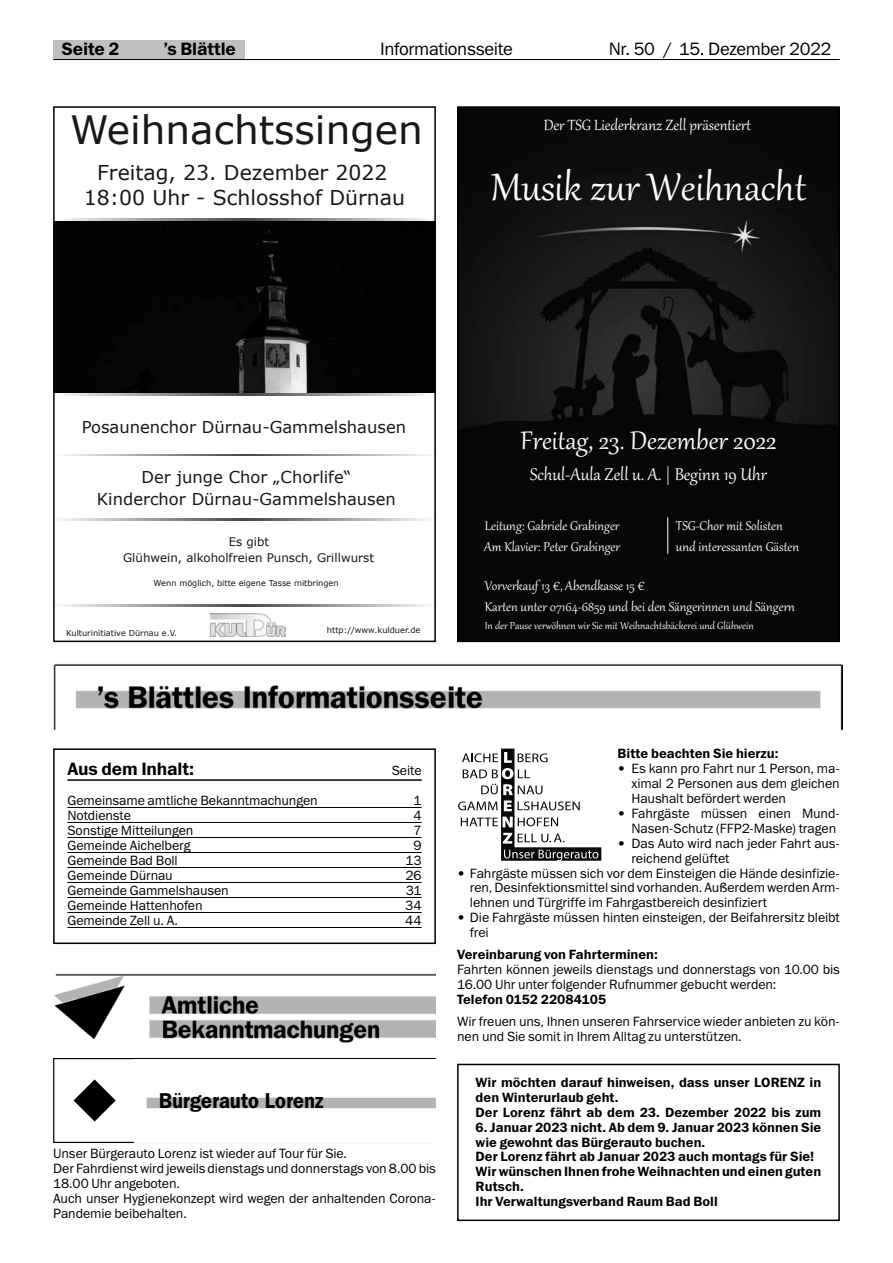
<style>
.page{position:relative;width:893px;height:1263px;background:#fff}
.page>*{position:absolute;margin:0;border:0;box-sizing:border-box;transform-origin:0 0}
.t1{font:46.95px "Gabriola";color:#fff}
.t2{font:39.15px "Verdana";color:#181818}
.t3{font:31.35px "Gabriola";color:#fff}
.t4{font:21px "Fra Dem OV CEZHFN";letter-spacing:.03em;color:#000;scale:.93 1}
.t5{font:20.85px "Gabriola";color:#fff}
.t6{font:20.4px/25px "Verdana";color:#181818;text-align:center}
.t7{font:18.3px "Gabriola";color:#fff}
.t8{font:18px "Franklin Gothic Book ITC";letter-spacing:-.02em;color:#000}
.t9{font:18px "Franklin Gothic Demi ITC";letter-spacing:-.01em;color:#000}
.t10{font:16.35px/21.8px "Verdana";color:#181818;text-align:center}
.t11{font:15.6px/21.3px "Gabriola";color:#fff}
.t12{font:13.5px/15px "Franklin Gothic Book ITC";letter-spacing:-.005em;color:#000}
.t13{font:13.5px/14.9px "Franklin Gothic Demi ITC";color:#000}
.t14{font:12.3px "Gabriola";color:#fff}
.t15{font:11.85px/16.4px "Verdana";color:#181818;text-align:center}
.t16{font:8.25px "Verdana";color:#181818}
</style>
<div class="page">
<div style="left:53px;top:40px;width:191px;height:20px;background:#c0c0c0"></div>
<hr style="left:53px;top:59px;width:787px;height:1px;background:#000">
<hr style="left:67px;top:779px;width:355px;height:2px;background:#000">
<hr style="left:67px;top:807px;width:355px;height:1px;background:#000">
<hr style="left:67px;top:822px;width:355px;height:1px;background:#000">
<hr style="left:67px;top:837px;width:355px;height:1px;background:#000">
<hr style="left:67px;top:852px;width:355px;height:1px;background:#000">
<hr style="left:67px;top:867px;width:355px;height:1px;background:#000">
<hr style="left:67px;top:882px;width:355px;height:1px;background:#000">
<hr style="left:67px;top:897px;width:355px;height:1px;background:#000">
<hr style="left:67px;top:912px;width:355px;height:1px;background:#000">
<hr style="left:67px;top:927px;width:355px;height:1px;background:#000">
<div style="left:53px;top:748px;width:383px;height:196px;border:2px solid #000"></div>
<img style="left:54px;top:974px;width:382px;height:69px">
<div style="left:53px;top:1058px;width:383px;height:85px;border:1px solid #000"></div>
<div style="left:134px;top:1059px;width:302px;height:84px;background:#fff"></div>
<div style="left:147px;top:1098px;width:289px;height:10px;background:#b3b3b3"></div>
<svg style="left:74px;top:1079px;width:42px;height:42px"></svg>
<div style="left:457px;top:1064px;width:383px;height:157px;border:2px solid #000"></div>
<img style="left:53px;top:664px;width:790px;height:66px">
<img style="left:209px;top:613px;width:76px;height:23px">
<img style="left:56px;top:220px;width:377px;height:174px">
<svg style="left:244px;top:454px;width:184px;height:2px"></svg>
<svg style="left:62px;top:454px;width:182px;height:2px"></svg>
<svg style="left:244px;top:519px;width:183px;height:1px"></svg>
<svg style="left:61px;top:519px;width:183px;height:1px"></svg>
<svg style="left:244px;top:605px;width:184px;height:1px"></svg>
<svg style="left:62px;top:605px;width:182px;height:1px"></svg>
<svg style="left:244px;top:394px;width:184px;height:1px"></svg>
<svg style="left:62px;top:394px;width:182px;height:1px"></svg>
<svg style="left:244px;top:219px;width:184px;height:1px"></svg>
<svg style="left:62px;top:219px;width:182px;height:1px"></svg>
<div style="left:53px;top:106px;width:383px;height:536px;border:2px solid #000"></div>
<img style="left:460px;top:109px;width:377px;height:530px">
<hr style="left:667px;top:518px;width:1px;height:35px;background:#fff">
<div style="left:457px;top:106px;width:383px;height:536px;border:2px solid #000"></div>
<svg style="left:458px;top:748px;width:143px;height:113px"></svg>
<h3 class="t9" style="left:62px;top:38px;width:59px">Seite 2</h3>
<h3 class="t9" style="left:163px;top:38px;width:74px">’s Blättle</h3>
<h3 class="t8" style="left:609px;top:37px;width:224px">Nr. 50 / 15. Dezember 2022</h3>
<h3 class="t8" style="left:380px;top:37px;width:134px">Informationsseite</h3>
<h2 class="t2" style="left:70px;top:103px;width:354px">Weihnachtssingen</h2>
<h3 class="t6" style="left:84px;top:160px;width:323px">Freitag, 23. Dezember 2022<br>18:00 Uhr - Schlosshof Dürnau</h3>
<h3 class="t7" style="left:544px;top:113px;width:209px">Der TSG Liederkranz Zell präsentiert</h3>
<h1 class="t1" style="left:491px;top:156px;width:316px">Musik zur Weihnacht</h1>
<p class="t10" style="left:82px;top:416px;width:326px">Posaunenchor Dürnau-Gammelshausen</p>
<p class="t10" style="left:97px;top:466px;width:300px">Der junge Chor „Chorlife“<br>Kinderchor Dürnau-Gammelshausen</p>
<p class="t15" style="left:123px;top:533px;width:252px">Es gibt<br>Glühwein, alkoholfreien Punsch, Grillwurst</p>
<p class="t16" style="left:154px;top:578px;width:187px">Wenn möglich, bitte eigene Tasse mitbringen</p>
<p class="t16" style="left:66px;top:627px;width:113px">Kulturinitiative Dürnau e.V.</p>
<p class="t16" style="left:327px;top:625px;width:95px">http://www.kulduer.de</p>
<h3 class="t3" style="left:521px;top:420px;width:257px">Freitag, 23. Dezember 2022</h3>
<h3 class="t5" style="left:530px;top:461px;width:238px">Schul-Aula Zell u. A. | Beginn 19 Uhr</h3>
<p class="t11" style="left:484px;top:514px;width:137px">Leitung: Gabriele Grabinger<br>Am Klavier: Peter Grabinger</p>
<p class="t11" style="left:676px;top:514px;width:125px">TSG-Chor mit Solisten und interessanten Gästen</p>
<p class="t11" style="left:485px;top:574px;width:312px">Vorverkauf 13 €, Abendkasse 15 €<br>Karten unter 07164-6859 und bei den Sängerinnen und Sängern</p>
<p class="t14" style="left:485px;top:617px;width:271px">In der Pause verwöhnen wir Sie mit Weihnachtsbäckerei und Glühwein</p>
<h3 class="t9" style="left:67px;top:758px;width:128px">Aus dem Inhalt:</h3>
<p class="t12" style="left:392px;top:763px;width:31px">Seite</p>
<p class="t12" style="left:67px;top:793px;width:252px">Gemeinsame amtliche Bekanntmachungen</p>
<p class="t12" style="left:413px;top:793px;width:10px">1</p>
<p class="t12" style="left:67px;top:808px;width:65px">Notdienste</p>
<p class="t12" style="left:413px;top:808px;width:10px">4</p>
<p class="t12" style="left:67px;top:823px;width:128px">Sonstige Mitteilungen</p>
<p class="t12" style="left:413px;top:823px;width:10px">7</p>
<p class="t12" style="left:67px;top:838px;width:125px">Gemeinde Aichelberg</p>
<p class="t12" style="left:413px;top:838px;width:10px">9</p>
<p class="t12" style="left:67px;top:853px;width:112px">Gemeinde Bad Boll</p>
<p class="t12" style="left:406px;top:853px;width:18px">13</p>
<p class="t12" style="left:67px;top:868px;width:107px">Gemeinde Dürnau</p>
<p class="t12" style="left:405px;top:868px;width:18px">26</p>
<p class="t12" style="left:67px;top:883px;width:163px">Gemeinde Gammelshausen</p>
<p class="t12" style="left:406px;top:883px;width:17px">31</p>
<p class="t12" style="left:67px;top:898px;width:137px">Gemeinde Hattenhofen</p>
<p class="t12" style="left:405px;top:898px;width:18px">34</p>
<p class="t12" style="left:67px;top:913px;width:112px">Gemeinde Zell u. A.</p>
<p class="t12" style="left:405px;top:913px;width:18px">44</p>
<h3 class="t4" style="left:159px;top:1089px;width:178px">Bürgerauto Lorenz</h3>
<p class="t12" style="left:53px;top:1146px;width:384px">Unser Bürgerauto Lorenz ist wieder auf Tour für Sie.<br>Der Fahrdienst wird jeweils dienstags und donnerstags von 8.00 bis 18.00 Uhr angeboten.<br>Auch unser Hygienekonzept wird wegen der anhaltenden Corona-Pandemie beibehalten.</p>
<p class="t13" style="left:617px;top:746px;width:163px">Bitte beachten Sie hierzu:</p>
<p class="t12" style="left:631px;top:760px;width:210px;text-align:justify;text-indent:-14px">• Es kann pro Fahrt nur 1 Person, ma&shy;ximal 2 Personen aus dem gleichen Haushalt befördert werden</p>
<p class="t12" style="left:617px;top:805px;width:224px;text-align:right">• Fahrgäste müssen einen Mund-<br>Nasen-Schutz (FFP2-Maske) tragen</p>
<p class="t12" style="left:631px;top:835px;width:210px;text-indent:-14px">• Das Auto wird nach jeder Fahrt aus&shy;reichend gelüftet</p>
<p class="t12" style="left:470px;top:865px;width:371px;text-align:justify;text-indent:-13px">• Fahrgäste müssen sich vor dem Einsteigen die Hände desinfizie&shy;ren, Desinfektionsmittel sind vorhanden. Außerdem werden Arm&shy;lehnen und Türgriffe im Fahrgastbereich desinfiziert</p>
<p class="t12" style="left:470px;top:910px;width:371px;text-indent:-13px">• Die Fahrgäste müssen hinten einsteigen, der Beifahrersitz bleibt frei</p>
<p class="t13" style="left:457px;top:948px;width:202px">Vereinbarung von Fahrterminen:</p>
<p class="t12" style="left:457px;top:962px;width:384px">Fahrten können jeweils dienstags und donnerstags von 10.00 bis<br>16.00 Uhr unter folgender Rufnummer gebucht werden:</p>
<p class="t13" style="left:457px;top:992px;width:151px">Telefon 0152 22084105</p>
<p class="t12" style="left:457px;top:1014px;width:384px">Wir freuen uns, Ihnen unseren Fahrservice wieder anbieten zu kön&shy;nen und Sie somit in Ihrem Alltag zu unterstützen.</p>
<p class="t13" style="left:476px;top:1075px;width:347px">Wir möchten darauf hinweisen, dass unser LORENZ in den Winterurlaub geht.<br>Der Lorenz fährt ab dem 23. Dezember 2022 bis zum</p>
<p class="t13" style="left:476px;top:1120px;width:347px">6. Januar 2023 nicht. Ab dem 9. Januar 2023 können Sie wie gewohnt das Bürgerauto buchen.<br>Der Lorenz fährt ab Januar 2023 auch montags für Sie!<br>Wir wünschen Ihnen frohe Weihnachten und einen guten Rutsch.<br>Ihr Verwaltungsverband Raum Bad Boll</p>
</div>
